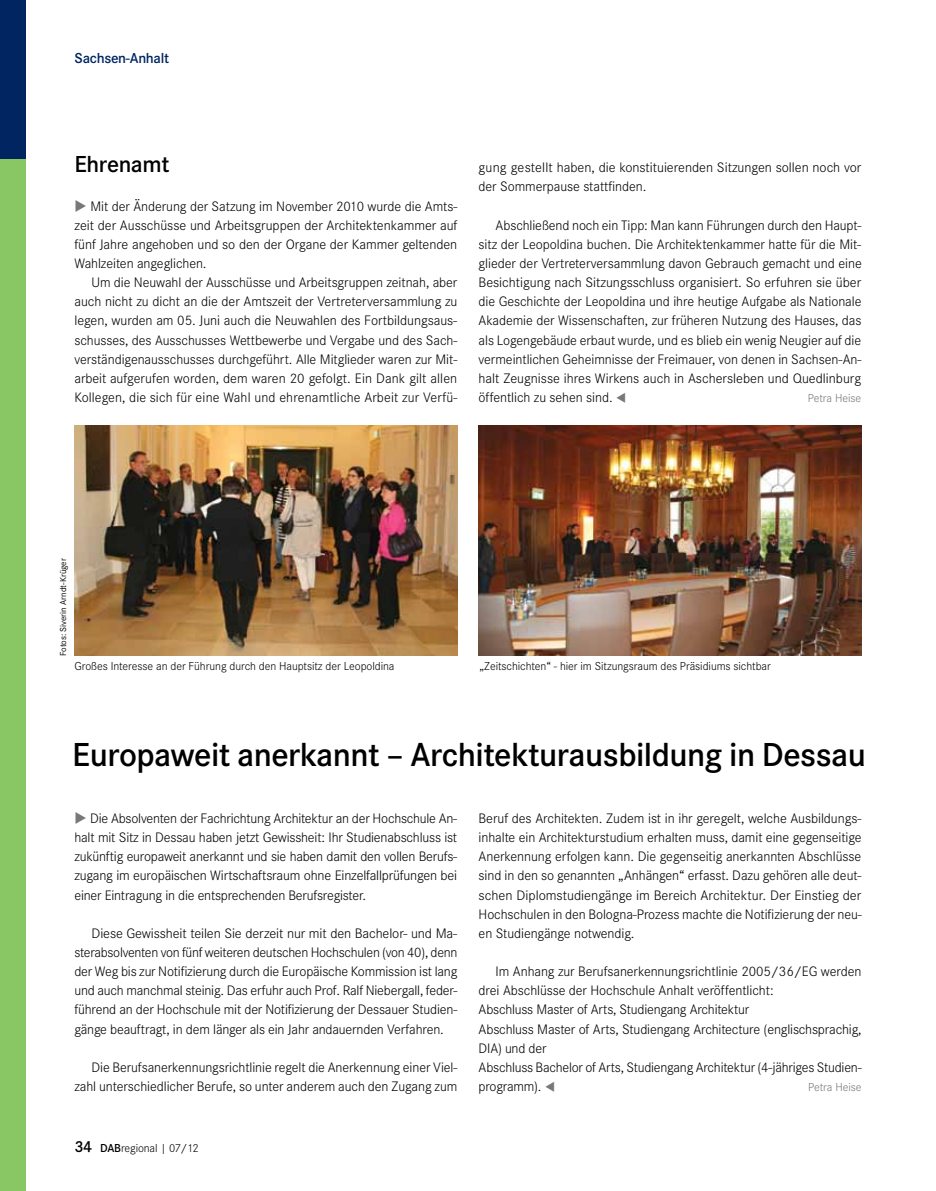
<style>
.page{position:relative;width:936px;height:1191px;background:#fff}
.page>*{position:absolute;margin:0;border:0;box-sizing:border-box;transform-origin:0 0}
.t1{font:600 34.5px "Corporate S";letter-spacing:-.015em;color:#000}
.t2{font:600 24px "Corporate S";letter-spacing:-.015em;color:#000}
.t3{font:600 15px "Corporate S";letter-spacing:-.02em;color:#002561}
.t4{font:300 14.25px/19.2px "Corporate S";letter-spacing:-.005em;color:#000;text-align:justify}
.t5{font:300 12px "Corporate S";letter-spacing:-.005em;color:#000}
.t6{font:300 12px "Corporate S";letter-spacing:-.005em;color:#77787b}
.t7{font:9px "Corporate S";color:#000}
.s1{color:#77787b}
.s2{font-weight:600;font-size:16.5px}
.s3{font-weight:600}
</style>
<div class="page">
<div style="left:0;top:0;width:26px;height:1191px;background:#89c765"></div>
<div style="left:0;top:0;width:26px;height:159px;background:#002561"></div>
<img style="left:478px;top:425px;width:383px;height:230px">
<img style="left:74px;top:425px;width:383px;height:230px">
<p class="t3" style="left:75px;top:49px;width:96px">Sachsen-Anhalt</p>
<p class="t2" style="left:74px;top:150px;width:96px">Ehrenamt</p>
<p class="t4" style="left:478px;top:158px;width:384px">gung gestellt haben, die konstituierenden Sitzungen sollen noch vor der Sommerpause stattfinden.</p>
<p class="t4" style="left:478px;top:215px;width:384px;text-indent:17px">Abschließend noch ein Tipp: Man kann Führungen durch den Haupt&shy;sitz der Leopoldina buchen. Die Architektenkammer hatte für die Mit&shy;glieder der Vertreterversammlung davon Gebrauch gemacht und eine Besichtigung nach Sitzungsschluss organisiert. So erfuhren sie über die Geschichte der Leopoldina und ihre heutige Aufgabe als Nationale Akademie der Wissenschaften, zur früheren Nutzung des Hauses, das als Logengebäude erbaut wurde, und es blieb ein wenig Neugier auf die vermeintlichen Geheimnisse der Freimauer, von denen in Sachsen-An&shy;halt Zeugnisse ihres Wirkens auch in Aschersleben und Quedlinburg öffentlich zu sehen sind. <span class="s1">▼</span></p>
<p class="t4" style="left:74px;top:196px;width:384px"><span class="s1">◆</span> Mit der Änderung der Satzung im November 2010 wurde die Amts-</p>
<p class="t4" style="left:74px;top:215px;width:384px">zeit der Ausschüsse und Arbeitsgruppen der Architektenkammer auf</p>
<p class="t4" style="left:74px;top:235px;width:384px">fünf Jahre angehoben und so den der Organe der Kammer geltenden</p>
<p class="t4" style="left:74px;top:254px;width:134px">Wahlzeiten angeglichen.</p>
<p class="t4" style="left:91px;top:273px;width:367px">Um die Neuwahl der Ausschüsse und Arbeitsgruppen zeitnah, aber</p>
<p class="t4" style="left:74px;top:292px;width:384px">auch nicht zu dicht an die der Amtszeit der Vertreterversammlung zu</p>
<p class="t4" style="left:74px;top:311px;width:384px">legen, wurden am 05. Juni auch die Neuwahlen des Fortbildungsaus-</p>
<p class="t4" style="left:74px;top:330px;width:384px">schusses, des Ausschusses Wettbewerbe und Vergabe und des Sach-</p>
<p class="t4" style="left:74px;top:349px;width:384px">verständigenausschusses durchgeführt. Alle Mitglieder waren zur Mit-</p>
<p class="t4" style="left:74px;top:368px;width:384px">arbeit aufgerufen worden, dem waren 20 gefolgt. Ein Dank gilt allen</p>
<p class="t4" style="left:74px;top:388px;width:384px">Kollegen, die sich für eine Wahl und ehrenamtliche Arbeit zur Verfü-</p>
<p class="t6" style="left:807px;top:391px;width:55px">Petra Heise</p>
<p class="t7" style="left:58px;top:656px;width:99px;rotate:-90deg">Fotos: Siverin Arndt-Krüger</p>
<p class="t5" style="left:74px;top:659px;width:321px">Großes Interesse an der Führung durch den Hauptsitz der Leopoldina</p>
<p class="t5" style="left:479px;top:659px;width:293px">„Zeitschichten“ - hier im Sitzungsraum des Präsidiums sichtbar</p>
<p class="t1" style="left:72px;top:734px;width:795px">Europaweit anerkannt – Architekturausbildung in Dessau</p>
<p class="t4" style="left:74px;top:809px;width:384px"><span class="s1">◆</span> Die Absolventen der Fachrichtung Architektur an der Hochschule An&shy;halt mit Sitz in Dessau haben jetzt Gewissheit: Ihr Studienabschluss ist zukünftig europaweit anerkannt und sie haben damit den vollen Berufs&shy;zugang im europäischen Wirtschaftsraum ohne Einzelfallprüfungen bei einer Eintragung in die entsprechenden Berufsregister.</p>
<p class="t4" style="left:74px;top:923px;width:384px;text-indent:17px">Diese Gewissheit teilen Sie derzeit nur mit den Bachelor- und Ma&shy;sterabsolventen von fünf weiteren deutschen Hochschulen (von 40), denn der Weg bis zur Notifizierung durch die Europäische Kommission ist lang und auch manchmal steinig. Das erfuhr auch Prof. Ralf Niebergall, feder&shy;führend an der Hochschule mit der Notifizierung der Dessauer Studien&shy;gänge beauftragt, in dem länger als ein Jahr andauernden Verfahren.</p>
<p class="t4" style="left:74px;top:1057px;width:384px;text-align:right">Die Berufsanerkennungsrichtlinie regelt die Anerkennung einer Viel&shy;zahl unterschiedlicher Berufe, so unter anderem auch den Zugang zum</p>
<p class="t4" style="left:478px;top:809px;width:384px">Beruf des Architekten. Zudem ist in ihr geregelt, welche Ausbildungs&shy;inhalte ein Architekturstudium erhalten muss, damit eine gegenseitige Anerkennung erfolgen kann. Die gegenseitig anerkannten Abschlüsse sind in den so genannten „Anhängen“ erfasst. Dazu gehören alle deut&shy;schen Diplomstudiengänge im Bereich Architektur. Der Einstieg der Hochschulen in den Bologna-Prozess machte die Notifizierung der neu&shy;en Studiengänge notwendig.</p>
<p class="t4" style="left:478px;top:962px;width:384px;text-align:left;text-indent:17px">Im Anhang zur Berufsanerkennungsrichtlinie 2005/36/EG werden drei Abschlüsse der Hochschule Anhalt veröffentlicht:<br>Abschluss Master of Arts, Studiengang Architektur<br>Abschluss Master of Arts, Studiengang Architecture (englischsprachig, DIA) und der<br>Abschluss Bachelor of Arts, Studiengang Architektur (4-jähriges Studien&shy;programm). <span class="s1">▼</span></p>
<p class="t6" style="left:808px;top:1080px;width:55px">Petra Heise</p>
<p class="t5" style="left:74px;top:1141px;width:126px"><span class="s2">34</span> <span class="s3">DAB</span>regional | 07/12</p>
</div>
